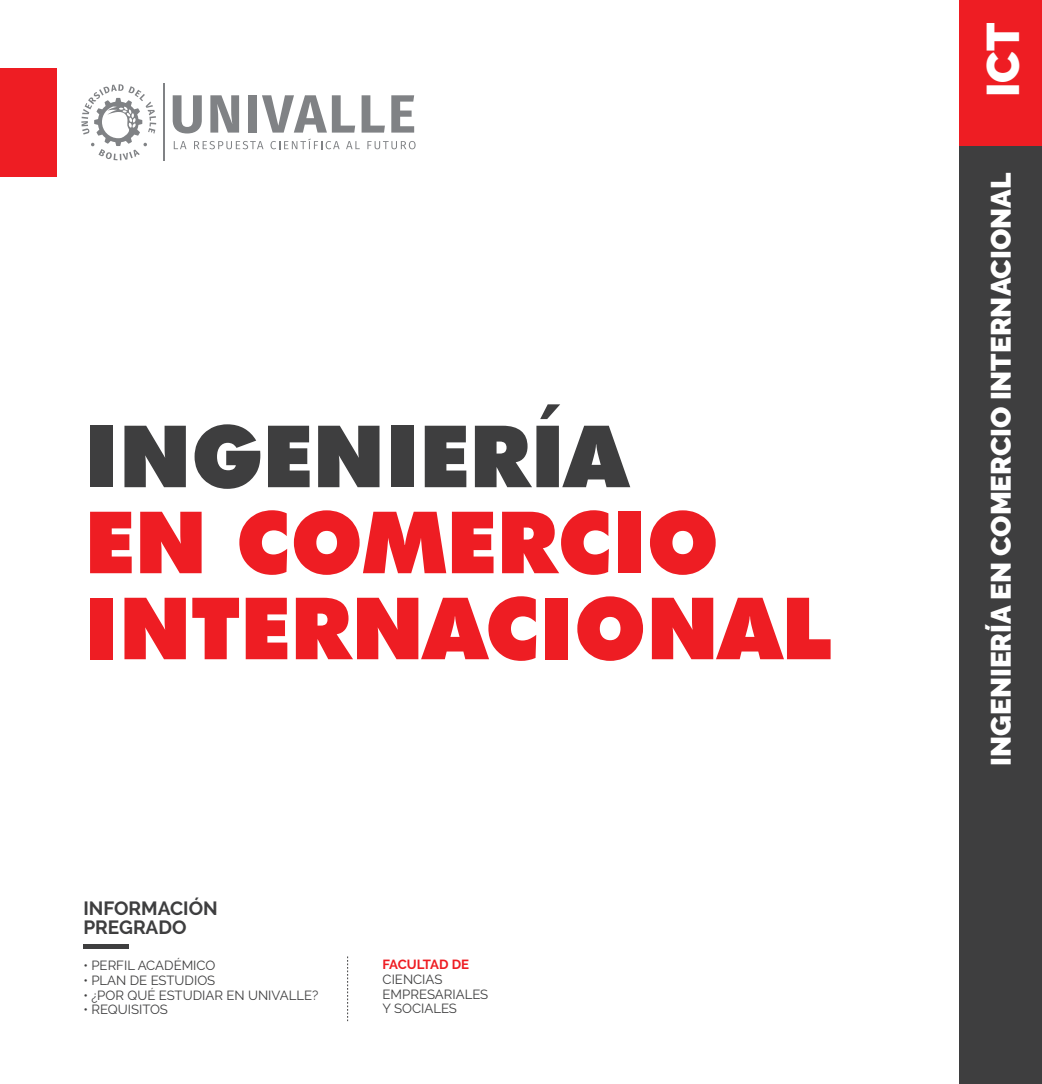
<style>
.page{position:relative;width:1042px;height:1084px;background:#fff}
.page>*{position:absolute;margin:0;border:0;box-sizing:border-box;transform-origin:0 0}
.t1{font:900 85.92px/85.9px "Futura BT";letter-spacing:-.005em;color:#ee1d23}
.t2{font:900 85.92px "Futura BT";letter-spacing:-.005em;color:#3e3e3f}
.t3{font:900 45.5px "Raleway";color:#fff}
.t4{font:900 28px "Raleway";color:#fff}
.t5{font:700 19.07px/19.1px "Raleway";color:#3e3e3f}
.t6{font:13.3px/14.7px "Raleway";color:#3e3e3f}
.t7{font:700 13.3px "Raleway";letter-spacing:-.015em;color:#ee1d23}
</style>
<div class="page">
<div style="left:958px;top:0;width:84px;height:1083px;background:#3e3e3f"></div>
<div style="left:958px;top:0;width:84px;height:146px;background:#ee1d23"></div>
<hr style="left:83px;top:944px;width:46px;height:4px;background:#3e3e3f">
<div style="left:0;top:68px;width:56px;height:109px;background:#ee1d23"></div>
<hr style="left:163px;top:84px;width:2px;height:77px;background:#808285">
<svg style="left:173px;top:95px;width:242px;height:54px"></svg>
<svg style="left:81px;top:84px;width:75px;height:76px"></svg>
<svg style="left:347px;top:956px;width:1px;height:65px"></svg>
<hr style="left:0;top:1083px;width:1042px;height:1px;background:#ee1d23">
<h1 class="t2" style="left:84px;top:404px;width:545px">INGENIERÍA</h1>
<h1 class="t1" style="left:84px;top:499px;width:749px">EN COMERCIO<br>INTERNACIONAL</h1>
<h3 class="t5" style="left:83px;top:898px;width:136px">INFORMACIÓN<br>PREGRADO</h3>
<p class="t6" style="left:83px;top:958px;width:134px">• PERFIL ACADÉMICO</p>
<p class="t6" style="left:83px;top:972px;width:133px">• PLAN DE ESTUDIOS</p>
<p class="t6" style="left:83px;top:987px;width:237px">• ¿POR QUÉ ESTUDIAR EN UNIVALLE?</p>
<p class="t6" style="left:83px;top:1002px;width:86px">• REQUISITOS</p>
<p class="t7" style="left:383px;top:956px;width:88px">FACULTAD DE</p>
<p class="t6" style="left:383px;top:971px;width:107px">CIENCIAS<br>EMPRESARIALES<br>Y SOCIALES</p>
<h2 class="t3" style="left:977px;top:97px;width:76px;rotate:-90deg">ICT</h2>
<h3 class="t4" style="left:984px;top:765px;width:594px;rotate:-90deg">INGENIERÍA EN COMERCIO INTERNACIONAL</h3>
</div>
